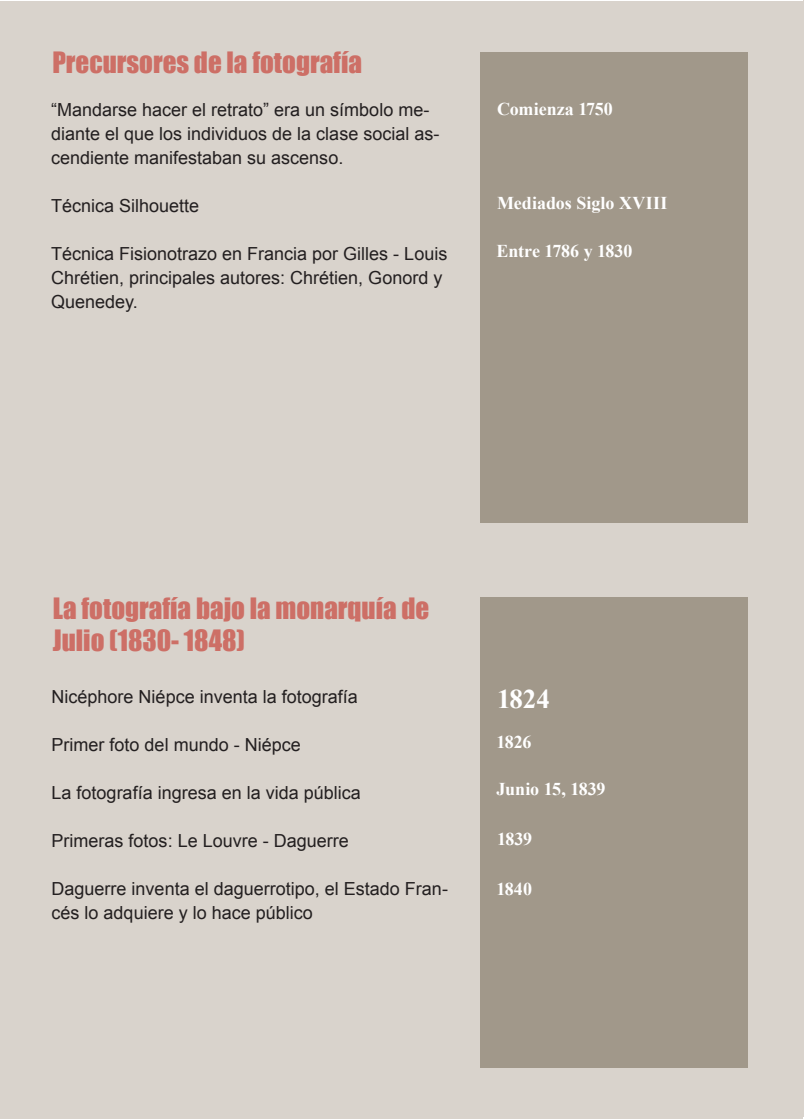
<style>
.page{position:relative;width:804px;height:1119px;background:#fff}
.page>*{position:absolute;margin:0;border:0;box-sizing:border-box;transform-origin:0 0}
.t1{font:27px/32.4px "Impact";color:#cd6f66}
.Cronología{font:700 27px "Times New Roman";color:#fff}
.t2{font:18px/24px "Arial";color:#231f20}
.Cronología-2{font:700 18px "Times New Roman";letter-spacing:-.005em;color:#fff}
</style>
<div class="page">
<div style="left:0;top:2px;width:803px;height:1116px;background:#d9d3cc"></div>
<div style="left:481px;top:597px;width:267px;height:470px;background:#a1988a"></div>
<div style="left:480px;top:52px;width:267px;height:470px;background:#a1988a"></div>
<hr style="left:803px;top:0;width:1px;height:1116px;background:#d9d3cc">
<p class="t1" style="left:52px;top:46px;width:311px">Precursores de la fotografía</p>
<p class="t2" style="left:51px;top:98px;width:390px">“Mandarse hacer el retrato” era un símbolo me&shy;diante el que los individuos de la clase social as&shy;cendiente manifestaban su ascenso.</p>
<p class="t2" style="left:51px;top:194px;width:150px">Técnica Silhouette</p>
<p class="t2" style="left:51px;top:242px;width:398px">Técnica Fisionotrazo en Francia por Gilles - Louis<br>Chrétien, principales autores: Chrétien, Gonord y<br>Quenedey.</p>
<p class="Cronología-2" style="left:497px;top:97px;width:117px">Comienza 1750</p>
<p class="Cronología-2" style="left:497px;top:190px;width:172px">Mediados Siglo XVIII</p>
<p class="Cronología-2" style="left:496px;top:239px;width:137px">Entre 1786 y 1830</p>
<p class="t1" style="left:53px;top:591px;width:378px">La fotografía bajo la monarquía de<br>Julio (1830- 1848)</p>
<p class="t2" style="left:52px;top:685px;width:308px">Nicéphore Niépce inventa la fotografía</p>
<p class="t2" style="left:52px;top:733px;width:251px">Primer foto del mundo - Niépce</p>
<p class="t2" style="left:52px;top:781px;width:311px">La fotografía ingresa en la vida pública</p>
<p class="t2" style="left:52px;top:829px;width:299px">Primeras fotos: Le Louvre - Daguerre</p>
<p class="t2" style="left:52px;top:877px;width:398px">Daguerre inventa el daguerrotipo, el Estado Fran&shy;cés lo adquiere y lo hace público</p>
<p class="Cronología" style="left:497px;top:680px;width:54px">1824</p>
<p class="Cronología-2" style="left:496px;top:730px;width:37px">1826</p>
<p class="Cronología-2" style="left:496px;top:776px;width:110px">Junio 15, 1839</p>
<p class="Cronología-2" style="left:497px;top:826px;width:36px">1839</p>
<p class="Cronología-2" style="left:496px;top:876px;width:37px">1840</p>
</div>
